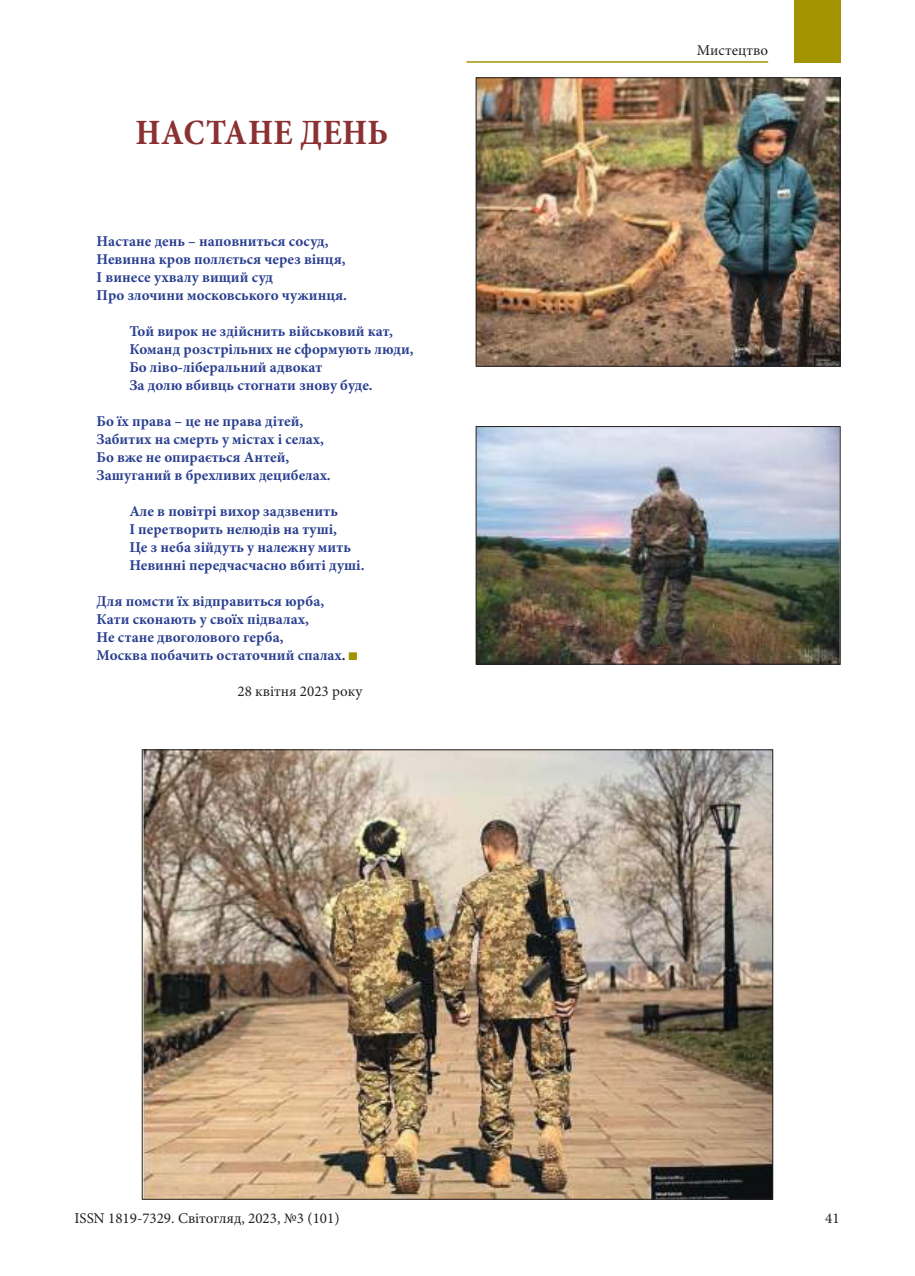
<style>
.page{position:relative;width:915px;height:1276px;background:#fff}
.page>*{position:absolute;margin:0;border:0;box-sizing:border-box;transform-origin:0 0}
.t1{font:700 condensed 36px "Minion Pro";letter-spacing:.01em;color:#8b3134}
.t2{font:700 15px/18px "Minion Pro";color:#2a3f91}
.t3{font:15px "Minion Pro";color:#241f1f}
.s1{color:#241f1f}
</style>
<div class="page">
<div style="left:793px;top:0;width:47px;height:63px;background:#a29401"></div>
<hr style="left:466px;top:61px;width:301px;height:2px;background:#a29401">
<div style="left:349px;top:653px;width:7px;height:6px;background:#a29401"></div>
<div style="left:348px;top:652px;width:9px;height:8px;border:2px solid #a29401"></div>
<img style="left:477px;top:79px;width:361px;height:286px">
<div style="left:475px;top:77px;width:365px;height:290px;border:1px solid #241f1f"></div>
<img style="left:477px;top:428px;width:361px;height:234px">
<div style="left:475px;top:426px;width:365px;height:238px;border:1px solid #241f1f"></div>
<img style="left:144px;top:751px;width:626px;height:446px">
<h1 class="t1" style="left:135px;top:110px;width:254px">НАСТАНЕ ДЕНЬ</h1>
<p class="t2" style="left:97px;top:233px;width:252px">Настане день – наповниться сосуд,<br>Невинна кров поллється через вінця,<br>І винесе ухвалу вищий суд<br>Про злочини московського чужинця.</p>
<p class="t2" style="left:129px;top:323px;width:285px">Той вирок не здійснить військовий кат, Команд розстрільних не сформують люди, Бо ліво-ліберальний адвокат<br>За долю вбивць стогнати знову буде.</p>
<p class="t2" style="left:97px;top:413px;width:235px">Бо їх права – це не права дітей,<br>Забитих на смерть у містах і селах,<br>Бо вже не опирається Антей,<br>Зашуганий в брехливих децибелах.</p>
<p class="t2" style="left:129px;top:503px;width:236px">Але в повітрі вихор задзвенить<br>І перетворить нелюдів на туші,<br>Це з неба зійдуть у належну мить<br>Невинні передчасчасно вбиті душі.</p>
<p class="t2" style="left:97px;top:593px;width:250px">Для помсти їх відправиться юрба,<br>Кати сконають у своїх підвалах,<br>Не стане двоголового герба,<br>Москва побачить остаточний спалах<span class="s1">.</span></p>
<p class="t3" style="left:237px;top:685px;width:126px">28 квітня 2023 року</p>
<p class="t3" style="left:74px;top:1212px;width:266px">ISSN 1819-7329. Світогляд, 2023, №3 (101)</p>
<p class="t3" style="left:696px;top:44px;width:73px">Мистецтво</p>
<p class="t3" style="left:825px;top:1212px;width:16px">41</p>
</div>
